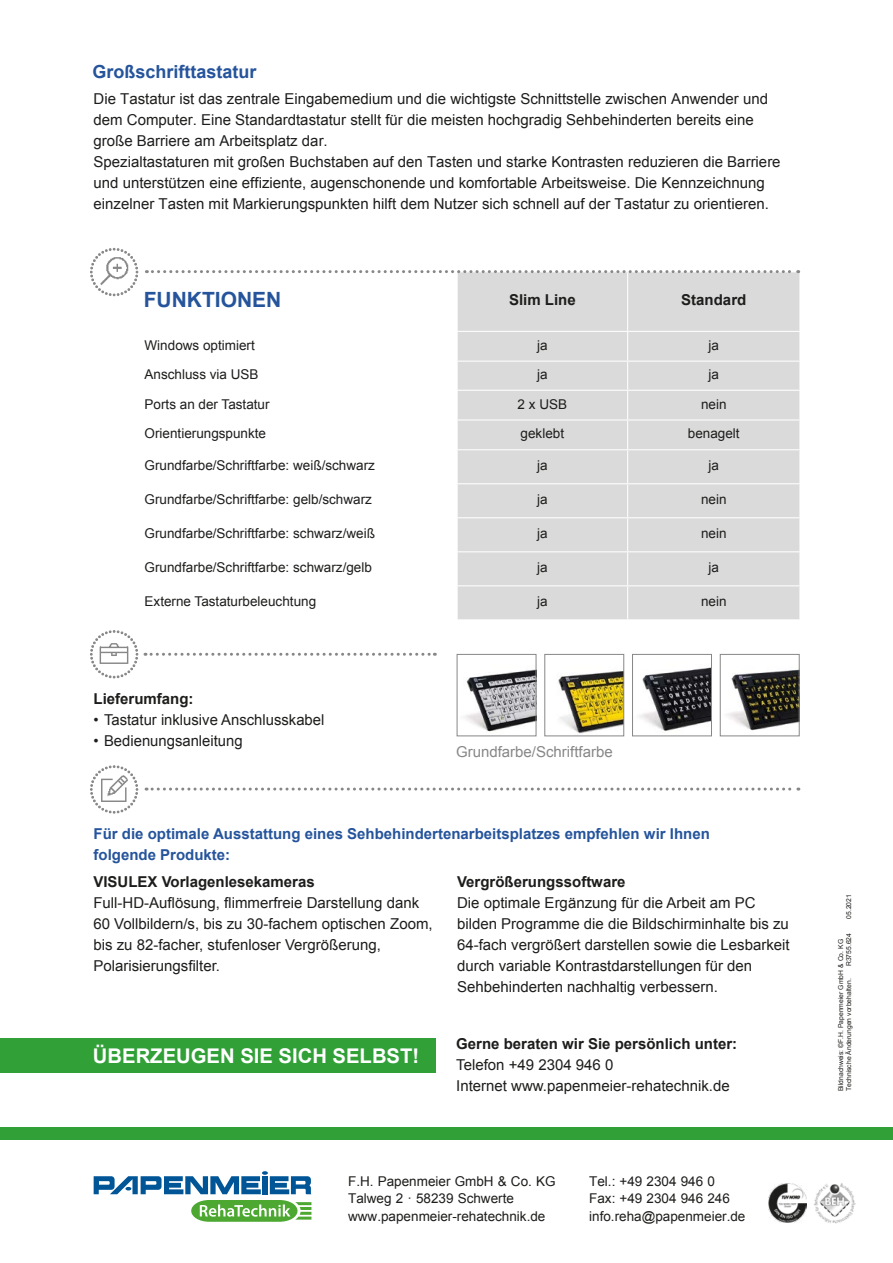
<style>
.page{position:relative;width:893px;height:1263px;background:#fff}
.page>*{position:absolute;margin:0;border:0;box-sizing:border-box;transform-origin:0 0}
.Headline_Versalien{font:700 21px "Arial";color:#25549c}
.Headline_Versalien-2{font:700 20.25px "Arial";color:#fff}
.Headline_2_Seite_oben{font:700 18px "Arial";color:#25549c}
.Fließtext{font:15px/21px "Arial";color:#1d1d1b}
.Fließtext_bold{font:700 15px/21px "Arial";color:#25549c}
.Fließtext-2{font:700 15px "Arial";color:#1d1d1b}
.Lieferumfang{font:700 15px "Arial";color:#1d1d1b}
.Fließtext-3{font:15px "Arial";color:#878787}
.Adresse{font:13.5px "Arial";color:#1d1d1b}
.Page_Body_Text_-_Black{font:13.5px "Arial";color:#1d1d1b}
.Body{font:6.75px "Arial";color:#1d1d1b}
</style>
<div class="page">
<div style="left:458px;top:273px;width:341px;height:346px;background:#dadada"></div>
<hr style="left:457px;top:361px;width:171px;height:1px;background:#fff">
<hr style="left:628px;top:361px;width:172px;height:1px;background:#fff">
<hr style="left:457px;top:390px;width:171px;height:1px;background:#fff">
<hr style="left:628px;top:390px;width:172px;height:1px;background:#fff">
<hr style="left:457px;top:419px;width:171px;height:1px;background:#fff">
<svg style="left:457px;top:332px;width:1px;height:117px"></svg>
<hr style="left:628px;top:419px;width:172px;height:1px;background:#fff">
<svg style="left:627px;top:332px;width:1px;height:117px"></svg>
<svg style="left:799px;top:332px;width:1px;height:117px"></svg>
<hr style="left:457px;top:449px;width:171px;height:1px;background:#fff">
<hr style="left:628px;top:449px;width:172px;height:1px;background:#fff">
<hr style="left:627px;top:450px;width:1px;height:33px;background:#fff">
<hr style="left:457px;top:483px;width:171px;height:1px;background:#fff">
<hr style="left:628px;top:483px;width:172px;height:1px;background:#fff">
<hr style="left:627px;top:484px;width:1px;height:33px;background:#fff">
<hr style="left:457px;top:517px;width:171px;height:1px;background:#fff">
<hr style="left:628px;top:517px;width:172px;height:1px;background:#fff">
<hr style="left:627px;top:518px;width:1px;height:33px;background:#fff">
<hr style="left:457px;top:551px;width:171px;height:1px;background:#fff">
<hr style="left:628px;top:551px;width:172px;height:1px;background:#fff">
<hr style="left:627px;top:552px;width:1px;height:33px;background:#fff">
<hr style="left:457px;top:585px;width:171px;height:1px;background:#fff">
<hr style="left:628px;top:585px;width:172px;height:1px;background:#fff">
<hr style="left:627px;top:586px;width:1px;height:33px;background:#fff">
<hr style="left:627px;top:272px;width:1px;height:59px;background:#fff">
<hr style="left:457px;top:331px;width:171px;height:1px;background:#fff">
<hr style="left:628px;top:331px;width:172px;height:1px;background:#fff">
<svg style="left:145px;top:653px;width:290px;height:3px"></svg>
<svg style="left:90px;top:248px;width:48px;height:48px"></svg>
<img style="left:92px;top:254px;width:45px;height:40px">
<svg style="left:90px;top:630px;width:48px;height:48px"></svg>
<div style="left:0;top:1038px;width:436px;height:35px;background:#30a037"></div>
<svg style="left:146px;top:787px;width:653px;height:3px"></svg>
<svg style="left:90px;top:765px;width:48px;height:48px"></svg>
<img style="left:94px;top:767px;width:42px;height:42px">
<img style="left:639px;top:667px;width:71px;height:64px">
<div style="left:632px;top:654px;width:80px;height:82px;border:1px solid #878787"></div>
<img style="left:558px;top:671px;width:64px;height:63px">
<div style="left:544px;top:654px;width:80px;height:82px;border:1px solid #878787"></div>
<img style="left:465px;top:669px;width:69px;height:63px">
<div style="left:457px;top:654px;width:79px;height:82px;border:1px solid #878787"></div>
<img style="left:726px;top:669px;width:72px;height:62px">
<div style="left:720px;top:654px;width:80px;height:82px;border:1px solid #878787"></div>
<svg style="left:146px;top:270px;width:653px;height:3px"></svg>
<svg style="left:94px;top:1171px;width:217px;height:23px"></svg>
<svg style="left:191px;top:1200px;width:120px;height:22px"></svg>
<img style="left:814px;top:1183px;width:42px;height:41px">
<div style="left:0;top:1127px;width:893px;height:13px;background:#30a037"></div>
<img style="left:768px;top:1183px;width:39px;height:39px">
<h2 class="Headline_2_Seite_oben" style="left:92px;top:60px;width:166px">Großschrifttastatur</h2>
<p class="Fließtext" style="left:94px;top:89px;width:676px">Die Tastatur ist das zentrale Eingabemedium und die wichtigste Schnittstelle zwischen Anwender und dem Computer. Eine Standardtastatur stellt für die meisten hochgradig Sehbehinderten bereits eine große Barriere am Arbeitsplatz dar.</p>
<p class="Fließtext" style="left:94px;top:152px;width:689px">Spezialtastaturen mit großen Buchstaben auf den Tasten und starke Kontrasten reduzieren die Barriere und unterstützen eine effiziente, augenschonende und komfortable Arbeitsweise. Die Kennzeichnung einzelner Tasten mit Markierungspunkten hilft dem Nutzer sich schnell auf der Tastatur zu orientieren.</p>
<h2 class="Headline_Versalien" style="left:144px;top:286px;width:139px">FUNKTIONEN</h2>
<h2 class="Lieferumfang" style="left:509px;top:290px;width:68px">Slim Line</h2>
<h2 class="Lieferumfang" style="left:681px;top:290px;width:67px">Standard</h2>
<p class="Adresse" style="left:145px;top:336px;width:112px">Windows optimiert</p>
<p class="Page_Body_Text_-_Black" style="left:537px;top:336px;width:12px">ja</p>
<p class="Page_Body_Text_-_Black" style="left:709px;top:336px;width:12px">ja</p>
<p class="Adresse" style="left:145px;top:366px;width:116px">Anschluss via USB</p>
<p class="Page_Body_Text_-_Black" style="left:537px;top:366px;width:12px">ja</p>
<p class="Page_Body_Text_-_Black" style="left:709px;top:366px;width:12px">ja</p>
<p class="Adresse" style="left:145px;top:395px;width:127px">Ports an der Tastatur</p>
<p class="Page_Body_Text_-_Black" style="left:518px;top:395px;width:51px">2 x USB</p>
<p class="Page_Body_Text_-_Black" style="left:701px;top:395px;width:27px">nein</p>
<p class="Adresse" style="left:145px;top:425px;width:123px">Orientierungspunkte</p>
<p class="Page_Body_Text_-_Black" style="left:521px;top:425px;width:45px">geklebt</p>
<p class="Page_Body_Text_-_Black" style="left:688px;top:425px;width:53px">benagelt</p>
<p class="Adresse" style="left:145px;top:457px;width:232px">Grundfarbe/Schriftfarbe: weiß/schwarz</p>
<p class="Page_Body_Text_-_Black" style="left:537px;top:457px;width:12px">ja</p>
<p class="Page_Body_Text_-_Black" style="left:709px;top:457px;width:12px">ja</p>
<p class="Adresse" style="left:145px;top:491px;width:229px">Grundfarbe/Schriftfarbe: gelb/schwarz</p>
<p class="Page_Body_Text_-_Black" style="left:537px;top:491px;width:12px">ja</p>
<p class="Page_Body_Text_-_Black" style="left:701px;top:491px;width:27px">nein</p>
<p class="Adresse" style="left:145px;top:525px;width:232px">Grundfarbe/Schriftfarbe: schwarz/weiß</p>
<p class="Page_Body_Text_-_Black" style="left:537px;top:525px;width:12px">ja</p>
<p class="Page_Body_Text_-_Black" style="left:701px;top:525px;width:27px">nein</p>
<p class="Adresse" style="left:145px;top:559px;width:229px">Grundfarbe/Schriftfarbe: schwarz/gelb</p>
<p class="Page_Body_Text_-_Black" style="left:537px;top:559px;width:12px">ja</p>
<p class="Page_Body_Text_-_Black" style="left:709px;top:559px;width:12px">ja</p>
<p class="Adresse" style="left:145px;top:593px;width:173px">Externe Tastaturbeleuchtung</p>
<p class="Page_Body_Text_-_Black" style="left:537px;top:593px;width:12px">ja</p>
<p class="Page_Body_Text_-_Black" style="left:701px;top:593px;width:27px">nein</p>
<h2 class="Lieferumfang" style="left:94px;top:689px;width:102px">Lieferumfang:</h2>
<p class="Fließtext" style="left:94px;top:709px;width:232px">• Tastatur inklusive Anschlusskabel</p>
<p class="Fließtext" style="left:94px;top:730px;width:151px">• Bedienungsanleitung</p>
<p class="Fließtext-3" style="left:456px;top:742px;width:158px">Grundfarbe/Schriftfarbe</p>
<h2 class="Fließtext_bold" style="left:94px;top:824px;width:618px">Für die optimale Ausstattung eines Sehbehindertenarbeitsplatzes empfehlen wir Ihnen folgende Produkte:</h2>
<p class="Fließtext-2" style="left:93px;top:872px;width:223px">VISULEX Vorlagenlesekameras</p>
<p class="Fließtext" style="left:93px;top:893px;width:341px">Full-HD-Auflösung, flimmerfreie Darstellung dank 60 Vollbildern/s, bis zu 30-fachem optischen Zoom, bis zu 82-facher, stufenloser Vergrößerung, Polarisierungsfilter.</p>
<h2 class="Headline_Versalien-2" style="left:93px;top:1043px;width:328px">ÜBERZEUGEN SIE SICH SELBST!</h2>
<p class="Fließtext-2" style="left:457px;top:872px;width:170px">Vergrößerungssoftware</p>
<p class="Fließtext" style="left:457px;top:893px;width:334px">Die optimale Ergänzung für die Arbeit am PC bilden Programme die die Bildschirminhalte bis zu 64-fach vergrößert darstellen sowie die Lesbarkeit durch variable Kontrastdarstellungen für den Sehbehinderten nachhaltig verbessern.</p>
<p class="Fließtext-2" style="left:456px;top:1034px;width:282px">Gerne beraten wir Sie persönlich unter:</p>
<p class="Fließtext" style="left:456px;top:1054px;width:159px">Telefon +49 2304 946 0</p>
<p class="Fließtext" style="left:456px;top:1075px;width:275px">Internet www.papenmeier-rehatechnik.de</p>
<p class="Adresse" style="left:348px;top:1172px;width:209px">F.H. Papenmeier GmbH &amp; Co. KG</p>
<p class="Adresse" style="left:348px;top:1190px;width:167px">Talweg 2 · 58239 Schwerte</p>
<p class="Adresse" style="left:348px;top:1207px;width:199px">www.papenmeier-rehatechnik.de</p>
<p class="Adresse" style="left:589px;top:1172px;width:127px">Tel.: +49 2304 946 0</p>
<p class="Adresse" style="left:589px;top:1190px;width:142px">Fax: +49 2304 946 246</p>
<p class="Adresse" style="left:589px;top:1207px;width:158px">info.reha@papenmeier.de</p>
<p class="Body" style="left:844px;top:919px;width:26px;rotate:-90deg">05.2021</p>
<p class="Body" style="left:844px;top:966px;width:35px;rotate:-90deg">R3755.624</p>
<p class="Body" style="left:836px;top:1091px;width:154px;rotate:-90deg">Bildnachweis: ©F.H. Papenmeier GmbH &amp; Co. KG</p>
<p class="Body" style="left:844px;top:1091px;width:114px;rotate:-90deg">Technische Änderungen vorbehalten.</p>
</div>
